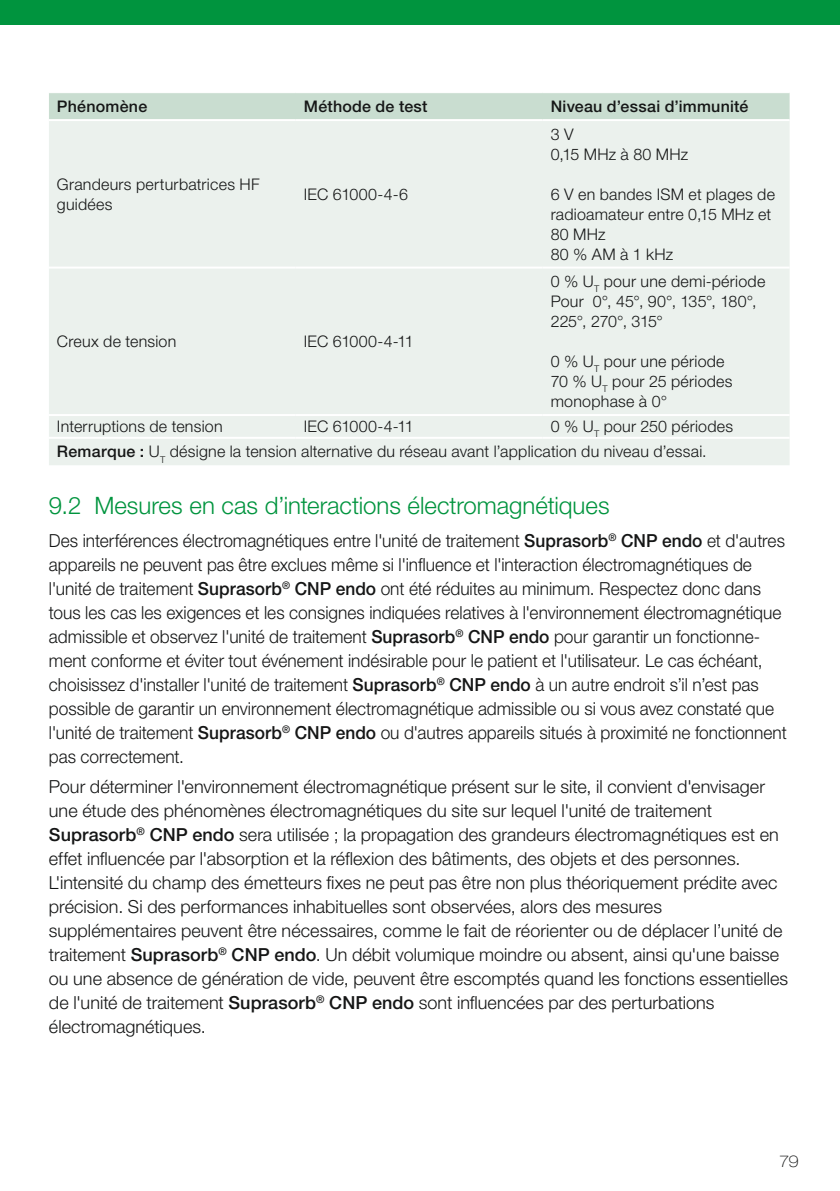
<style>
.page{position:relative;width:840px;height:1191px;background:#fff}
.page>*{position:absolute;margin:0;border:0;box-sizing:border-box;transform-origin:0 0}
.t1{font:300 24px "Helvetica Neue LT Pro";color:#00943e}
.t2{font:300 18px/24px "Helvetica Neue LT Pro";color:#151616}
.t3{font:300 18px/24px "Helvetica Neue LT Pro";color:#151616;scale:.96 1}
.t4{font:300 16px/20px "Helvetica Neue LT Pro";letter-spacing:.015em;color:#151616}
.t5{font:500 16px "Helvetica Neue LT Pro";letter-spacing:.015em;color:#151616}
.t6{font:100 expanded 16px "Helvetica Neue LT Pro";color:#151616}
.s1{font-weight:500}
</style>
<div class="page">
<div style="left:0;top:0;width:839px;height:24px;background:#00943e"></div>
<div style="left:49px;top:93px;width:740px;height:26px;background:#c9ddd0"></div>
<div style="left:49px;top:121px;width:740px;height:344px;background:#ebf1ed"></div>
<hr style="left:49px;top:414px;width:247px;height:2px;background:#fff">
<hr style="left:296px;top:414px;width:246px;height:2px;background:#fff">
<hr style="left:542px;top:414px;width:247px;height:2px;background:#fff">
<hr style="left:49px;top:437px;width:247px;height:2px;background:#fff">
<hr style="left:296px;top:437px;width:246px;height:2px;background:#fff">
<hr style="left:542px;top:437px;width:247px;height:2px;background:#fff">
<hr style="left:49px;top:266px;width:247px;height:2px;background:#fff">
<hr style="left:296px;top:266px;width:246px;height:2px;background:#fff">
<hr style="left:542px;top:266px;width:247px;height:2px;background:#fff">
<p class="t5" style="left:57px;top:97px;width:92px">Phénomène</p>
<p class="t5" style="left:304px;top:97px;width:125px">Méthode de test</p>
<p class="t5" style="left:550px;top:97px;width:199px">Niveau d’essai d’immunité</p>
<p class="t4" style="left:57px;top:173px;width:204px">Grandeurs perturbatrices HF guidées</p>
<p class="t4" style="left:304px;top:183px;width:106px">IEC 61000-4-6</p>
<p class="t4" style="left:57px;top:331px;width:121px">Creux de tension</p>
<p class="t4" style="left:303px;top:331px;width:111px">IEC 61000-4-11</p>
<p class="t4" style="left:550px;top:123px;width:139px">3 V<br>0,15 MHz à 80 MHz</p>
<p class="t4" style="left:550px;top:183px;width:226px">6 V en bandes ISM et plages de radioamateur entre 0,15 MHz et<br>80 MHz<br>80 % AM à 1 kHz</p>
<p class="t4" style="left:550px;top:271px;width:216px">0 % U<sub>T</sub> pour une demi-période<br>Pour 0°, 45°, 90°, 135°, 180°,<br>225°, 270°, 315°</p>
<p class="t4" style="left:550px;top:351px;width:183px">0 % U<sub>T</sub> pour une période<br>70 % U<sub>T</sub> pour 25 périodes monophase à 0°</p>
<p class="t4" style="left:57px;top:413px;width:677px;line-height:25px;text-indent:493px">0 % U<sub>T</sub> pour 250 périodes<br><span class="s1">Remarque :</span> U<sub>T</sub> désigne la tension alternative du réseau avant l’application du niveau d’essai.</p>
<h1 class="t1" style="left:49px;top:491px;width:562px">9.2 Mesures en cas d’interactions électromagnétiques</h1>
<p class="t3" style="left:49px;top:528px;width:769px">Des interférences électromagnétiques entre l'unité de traitement <span class="s1">Suprasorb</span><sup>®</sup> <span class="s1">CNP endo</span> et d'autres appareils ne peuvent pas être exclues même si l'influence et l'interaction électromagnétiques de l'unité de traitement <span class="s1">Suprasorb</span><sup>®</sup> <span class="s1">CNP endo</span> ont été réduites au minimum. Respectez donc dans tous les cas les exigences et les consignes indiquées relatives à l'environnement électromagnétique admissible et observez l'unité de traitement <span class="s1">Suprasorb</span><sup>®</sup> <span class="s1">CNP endo</span> pour garantir un fonctionne&shy;ment conforme et éviter tout événement indésirable pour le patient et l'utilisateur. Le cas échéant, choisissez d'installer l'unité de traitement <span class="s1">Suprasorb</span><sup>®</sup> <span class="s1">CNP endo</span> à un autre endroit s’il n’est pas possible de garantir un environnement électromagnétique admissible ou si vous avez constaté que l'unité de traitement <span class="s1">Suprasorb</span><sup>®</sup> <span class="s1">CNP endo</span> ou d'autres appareils situés à proximité ne fonctionnent pas correctement.</p>
<p class="t2" style="left:49px;top:774px;width:740px">Pour déterminer l'environnement électromagnétique présent sur le site, il convient d'envisager une étude des phénomènes électromagnétiques du site sur lequel l'unité de traitement <span class="s1">Suprasorb</span><sup>®</sup> <span class="s1">CNP endo</span> sera utilisée ; la propagation des grandeurs électromagnétiques est en effet influencée par l'absorption et la réflexion des bâtiments, des objets et des personnes.<br>L'intensité du champ des émetteurs fixes ne peut pas être non plus théoriquement prédite avec précision. Si des performances inhabituelles sont observées, alors des mesures supplémentaires peuvent être nécessaires, comme le fait de réorienter ou de déplacer l’unité de traitement <span class="s1">Suprasorb</span><sup>®</sup> <span class="s1">CNP endo</span>. Un débit volumique moindre ou absent, ainsi qu'une baisse ou une absence de génération de vide, peuvent être escomptés quand les fonctions essentielles de l'unité de traitement <span class="s1">Suprasorb</span><sup>®</sup> <span class="s1">CNP endo</span> sont influencées par des perturbations électromagnétiques.</p>
<p class="t4" style="left:57px;top:416px;width:167px">Interruptions de tension</p>
<p class="t4" style="left:303px;top:416px;width:111px">IEC 61000-4-11</p>
<p class="t6" style="left:779px;top:1151px;width:21px">79</p>
</div>
